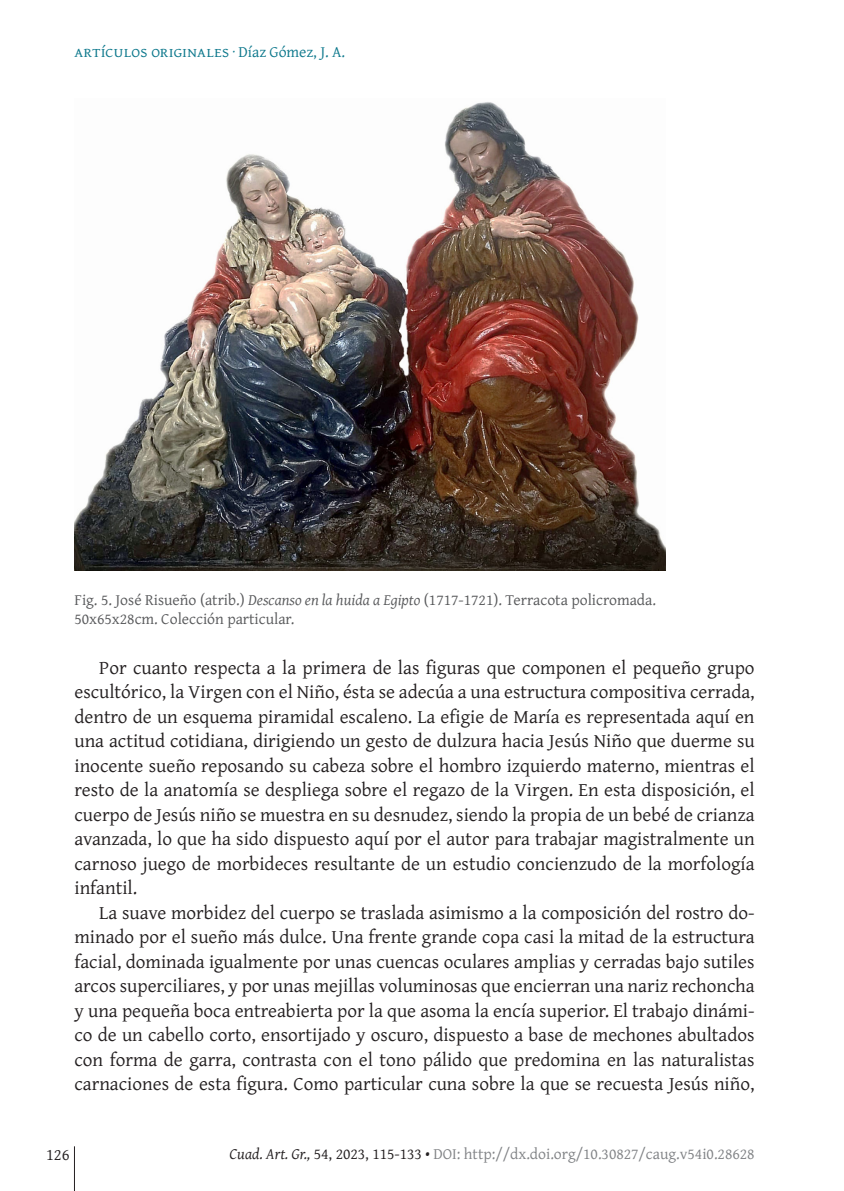
<style>
.page{position:relative;width:844px;height:1191px;background:#fff}
.page>*{position:absolute;margin:0;border:0;box-sizing:border-box;transform-origin:0 0}
.t1{font:19.25px/24.5px "Gentium Plus";color:#231f20;text-align:justify}
.t2{font:16.62px "Gentium Plus";color:#231f20}
.sps_figur_titulo{font:15.75px/18.9px "Gentium Plus";color:#57585a}
.t3{font:15.75px "Gentium Plus";color:#808285}
.t4{font:15.75px "Gentium Plus";letter-spacing:.015em;color:#0d788c}
.s1{font-style:italic}
.s2{font-style:italic;color:#231f20}
.s3{color:#231f20}
</style>
<div class="page">
<hr style="left:74px;top:1146px;width:1px;height:45px;background:#231f20">
<img style="left:74px;top:102px;width:591px;height:469px">
<p class="t4" style="left:74px;top:37px;width:272px">artículos originales · Díaz Gómez, J. A.</p>
<p class="sps_figur_titulo" style="left:74px;top:589px;width:583px">Fig. 5. José Risueño (atrib.) <span class="s1">Descanso en la huida a Egipto</span> (1717-1721). Terracota policromada.<br>50x65x28cm. Colección particular.</p>
<p class="t1" style="left:74px;top:653px;width:681px;text-indent:25px">Por cuanto respecta a la primera de las figuras que componen el pequeño grupo escultórico, la Virgen con el Niño, ésta se adecúa a una estructura compositiva cerrada, dentro de un esquema piramidal escaleno. La efigie de María es representada aquí en una actitud cotidiana, dirigiendo un gesto de dulzura hacia Jesús Niño que duerme su inocente sueño reposando su cabeza sobre el hombro izquierdo materno, mientras el resto de la anatomía se despliega sobre el regazo de la Virgen. En esta disposición, el cuerpo de Jesús niño se muestra en su desnudez, siendo la propia de un bebé de crianza avanzada, lo que ha sido dispuesto aquí por el autor para trabajar magistralmente un carnoso juego de morbideces resultante de un estudio concienzudo de la morfología infantil.</p>
<p class="t1" style="left:74px;top:898px;width:681px;text-indent:25px">La suave morbidez del cuerpo se traslada asimismo a la composición del rostro do&shy;minado por el sueño más dulce. Una frente grande copa casi la mitad de la estructura facial, dominada igualmente por unas cuencas oculares amplias y cerradas bajo sutiles arcos superciliares, y por unas mejillas voluminosas que encierran una nariz rechoncha y una pequeña boca entreabierta por la que asoma la encía superior. El trabajo dinámi&shy;co de un cabello corto, ensortijado y oscuro, dispuesto a base de mechones abultados con forma de garra, contrasta con el tono pálido que predomina en las naturalistas carnaciones de esta figura. Como particular cuna sobre la que se recuesta Jesús niño,</p>
<p class="t2" style="left:46px;top:1138px;width:25px">126</p>
<p class="t3" style="left:229px;top:1138px;width:526px"><span class="s2">Cuad. Art. Gr.,</span> <span class="s3">54, 2023, 115-133 •</span> DOI: http://dx.doi.org/10.30827/caug.v54i0.28628</p>
</div>
